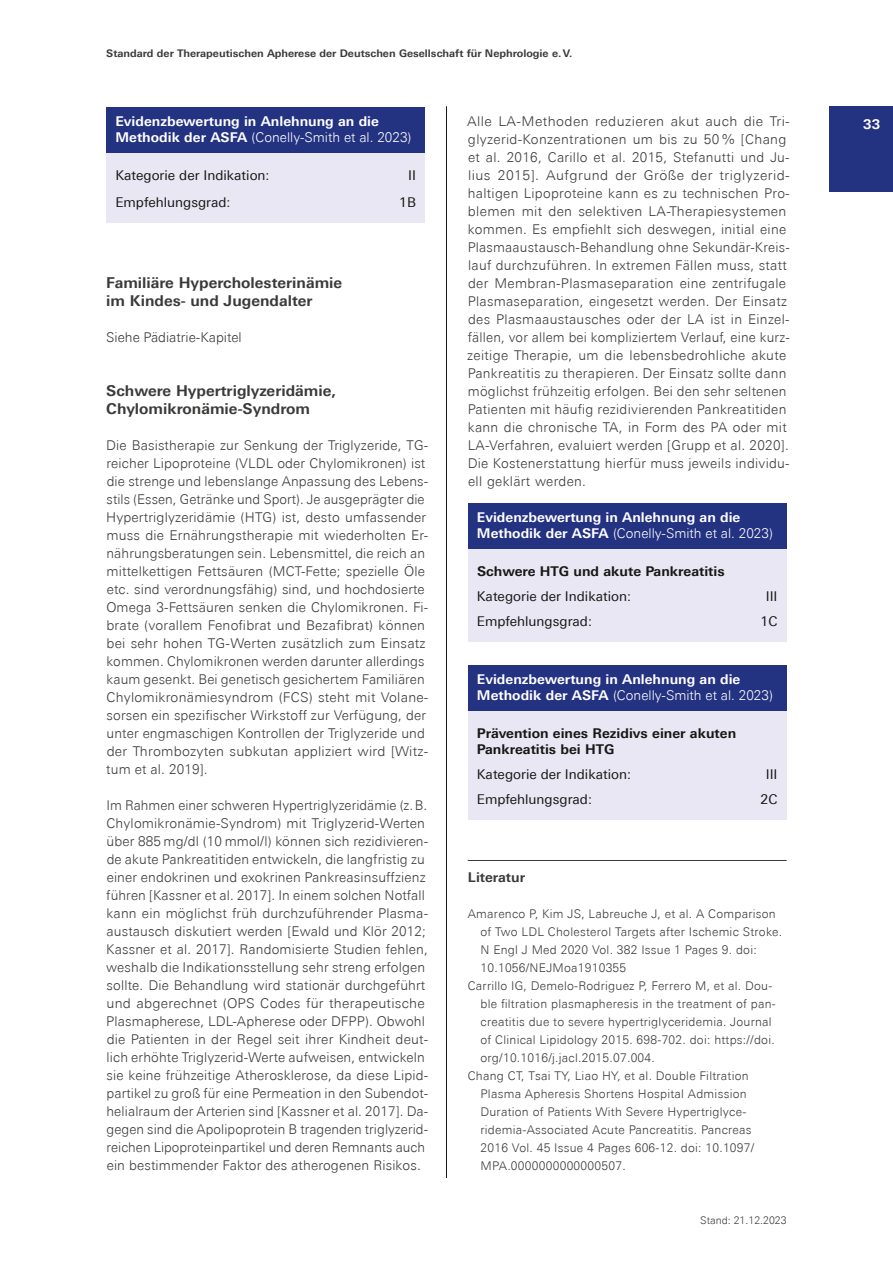
<style>
.page{position:relative;width:893px;height:1263px;background:#fff}
.page>*{position:absolute;margin:0;border:0;box-sizing:border-box;transform-origin:0 0}
.t1{font:700 15px/18px "Univers Next Pro";color:#3a3a39}
.t2{font:300 13.5px/18px "Univers Next Pro";letter-spacing:.01em;color:#3a3a39}
.t3{font:700 13.5px/16.2px "Univers Next Pro";color:#fff}
.t4{font:13.5px "Univers Next Pro";color:#181716}
.t5{font:700 13.5px/16.2px "Univers Next Pro";color:#181716}
.t6{font:700 13.5px "Univers Next Pro";color:#3a3a39}
.t7{font:300 12px "Univers Next Pro";letter-spacing:.02em;color:#3a3a39}
.t8{font:700 10.5px "Univers Next Pro";color:#3a3a39}
.t9{font:300 10.5px "Univers Next Pro";color:#3a3a39}
.s1{font-weight:300}
</style>
<div class="page">
<hr style="left:446px;top:106px;width:1px;height:1072px;background:#181716">
<div style="left:829px;top:106px;width:64px;height:85px;background:#243282"></div>
<div style="left:106px;top:107px;width:319px;height:47px;background:#243282"></div>
<div style="left:106px;top:153px;width:319px;height:70px;background:#e8e7f3"></div>
<div style="left:468px;top:503px;width:319px;height:47px;background:#243282"></div>
<div style="left:468px;top:549px;width:319px;height:93px;background:#e8e7f3"></div>
<div style="left:468px;top:665px;width:319px;height:47px;background:#243282"></div>
<div style="left:468px;top:711px;width:319px;height:109px;background:#e8e7f3"></div>
<hr style="left:468px;top:860px;width:319px;height:1px;background:#3a3a39">
<p class="t8" style="left:106px;top:47px;width:468px">Standard der Therapeutischen Apherese der Deutschen Gesellschaft für Nephrologie e.V.</p>
<p class="t3" style="left:116px;top:113px;width:298px">Evidenzbewertung in Anlehnung an die<br>Methodik der ASFA <span class="s1">(Conelly-Smith et al. 2023)</span></p>
<p class="t4" style="left:115px;top:168px;width:156px">Kategorie der Indikation:</p>
<p class="t4" style="left:408px;top:168px;width:9px">II</p>
<p class="t4" style="left:115px;top:194px;width:117px">Empfehlungsgrad:</p>
<p class="t4" style="left:399px;top:194px;width:18px">1B</p>
<p class="t1" style="left:106px;top:274px;width:237px">Familiäre Hypercholesterinämie im Kindes- und Jugendalter</p>
<p class="t2" style="left:106px;top:328px;width:137px">Siehe Pädiatrie-Kapitel</p>
<p class="t1" style="left:106px;top:382px;width:231px">Schwere Hypertriglyzeridämie,<br>Chylomikronämie-Syndrom</p>
<p class="t2" style="left:106px;top:436px;width:324px">Die Basistherapie zur Senkung der Triglyzeride, TG&shy;reicher Lipoproteine (VLDL oder Chylomikronen) ist die strenge und lebenslange Anpassung des Lebens&shy;stils (Essen, Getränke und Sport). Je ausgeprägter die Hypertriglyzeridämie (HTG) ist, desto umfassender muss die Ernährungstherapie mit wiederholten Er&shy;nährungsberatungen sein. Lebensmittel, die reich an mittelkettigen Fettsäuren (MCT-Fette; spezielle Öle etc. sind verordnungsfähig) sind, und hochdosierte Omega 3-Fettsäuren senken die Chylomikronen. Fi&shy;brate (vorallem Fenofibrat und Bezafibrat) können bei sehr hohen TG-Werten zusätzlich zum Einsatz kommen. Chylomikronen werden darunter allerdings kaum gesenkt. Bei genetisch gesichertem Familiären Chylomikronämiesyndrom (FCS) steht mit Volane&shy;sorsen ein spezifischer Wirkstoff zur Verfügung, der unter engmaschigen Kontrollen der Triglyzeride und der Thrombozyten subkutan appliziert wird [Witz&shy;tum et al. 2019].</p>
<p class="t2" style="left:106px;top:796px;width:324px">Im Rahmen einer schweren Hypertriglyzeridämie (z.B.<br>Chylomikronämie-Syndrom) mit Triglyzerid-Werten über 885 mg/dl (10 mmol/l) können sich rezidivieren&shy;de akute Pankreatitiden entwickeln, die langfristig zu einer endokrinen und exokrinen Pankreasinsuffzienz führen [Kassner et al. 2017]. In einem solchen Notfall kann ein möglichst früh durchzuführender Plasma&shy;austausch diskutiert werden [Ewald und Klör 2012; Kassner et al. 2017]. Randomisierte Studien fehlen, weshalb die Indikationsstellung sehr streng erfolgen sollte. Die Behandlung wird stationär durchgeführt und abgerechnet (OPS Codes für therapeutische Plasmapherese, LDL-Apherese oder DFPP). Obwohl die Patienten in der Regel seit ihrer Kindheit deut&shy;lich erhöhte Triglyzerid-Werte aufweisen, entwickeln sie keine frühzeitige Atherosklerose, da diese Lipid&shy;partikel zu groß für eine Permeation in den Subendot&shy;helialraum der Arterien sind [Kassner et al. 2017]. Da&shy;gegen sind die Apolipoprotein B tragenden triglyzerid&shy;reichen Lipoproteinpartikel und deren Remnants auch ein bestimmender Faktor des atherogenen Risikos.</p>
<p class="t2" style="left:467px;top:112px;width:324px">Alle LA-Methoden reduzieren akut auch die Tri&shy;glyzerid-Konzentrationen um bis zu 50 % [Chang et al. 2016, Carillo et al. 2015, Stefanutti und Ju&shy;lius 2015]. Aufgrund der Größe der triglyzerid&shy;haltigen Lipoproteine kann es zu technischen Pro&shy;blemen mit den selektiven LA-Therapiesystemen kommen. Es empfiehlt sich deswegen, initial eine Plasmaaustausch-Behandlung ohne Sekundär-Kreis&shy;lauf durchzuführen. In extremen Fällen muss, statt der Membran-Plasmaseparation eine zentrifugale Plasmaseparation, eingesetzt werden. Der Einsatz des Plasmaaustausches oder der LA ist in Einzel&shy;fällen, vor allem bei kompliziertem Verlauf, eine kurz&shy;zeitige Therapie, um die lebensbedrohliche akute Pankreatitis zu therapieren. Der Einsatz sollte dann möglichst frühzeitig erfolgen. Bei den sehr seltenen Patienten mit häufig rezidivierenden Pankreatitiden kann die chronische TA, in Form des PA oder mit LA-Verfahren, evaluiert werden [Grupp et al. 2020].<br>Die Kostenerstattung hierfür muss jeweils individu&shy;ell geklärt werden.</p>
<p class="t3" style="left:477px;top:509px;width:298px">Evidenzbewertung in Anlehnung an die<br>Methodik der ASFA <span class="s1">(Conelly-Smith et al. 2023)</span></p>
<p class="t5" style="left:477px;top:563px;width:249px">Schwere HTG und akute Pankreatitis</p>
<p class="t4" style="left:477px;top:588px;width:156px">Kategorie der Indikation:</p>
<p class="t4" style="left:766px;top:588px;width:13px">III</p>
<p class="t4" style="left:477px;top:613px;width:117px">Empfehlungsgrad:</p>
<p class="t4" style="left:761px;top:613px;width:19px">1C</p>
<p class="t3" style="left:477px;top:671px;width:298px">Evidenzbewertung in Anlehnung an die<br>Methodik der ASFA <span class="s1">(Conelly-Smith et al. 2023)</span></p>
<p class="t5" style="left:477px;top:725px;width:261px">Prävention eines Rezidivs einer akuten<br>Pankreatitis bei HTG</p>
<p class="t4" style="left:477px;top:767px;width:156px">Kategorie der Indikation:</p>
<p class="t4" style="left:766px;top:767px;width:13px">III</p>
<p class="t4" style="left:477px;top:791px;width:117px">Empfehlungsgrad:</p>
<p class="t4" style="left:761px;top:791px;width:19px">2C</p>
<p class="t6" style="left:468px;top:869px;width:59px">Literatur</p>
<p class="t7" style="left:468px;top:907px;width:309px">Amarenco P, Kim JS, Labreuche J, et al. A Comparison</p>
<p class="t7" style="left:480px;top:925px;width:303px">of Two LDL Cholesterol Targets after Ischemic Stroke.</p>
<p class="t7" style="left:480px;top:943px;width:278px">N Engl J Med 2020 Vol. 382 Issue 1 Pages 9. doi:</p>
<p class="t7" style="left:480px;top:961px;width:147px">10.1056/NEJMoa1910355</p>
<p class="t7" style="left:468px;top:979px;width:306px">Carrillo IG, Demelo-Rodriguez P, Ferrero M, et al. Dou-</p>
<p class="t7" style="left:480px;top:997px;width:297px">ble filtration plasmapheresis in the treatment of pan-</p>
<p class="t7" style="left:480px;top:1015px;width:293px">creatitis due to severe hypertriglyceridemia. Journal</p>
<p class="t7" style="left:480px;top:1033px;width:296px">of Clinical Lipidology 2015. 698-702. doi: https://doi.</p>
<p class="t7" style="left:480px;top:1051px;width:176px">org/10.1016/j.jacl.2015.07.004.</p>
<p class="t7" style="left:468px;top:1069px;width:283px">Chang CT, Tsai TY, Liao HY, et al. Double Filtration</p>
<p class="t7" style="left:480px;top:1087px;width:268px">Plasma Apheresis Shortens Hospital Admission</p>
<p class="t7" style="left:480px;top:1105px;width:267px">Duration of Patients With Severe Hypertriglyce-</p>
<p class="t7" style="left:480px;top:1123px;width:273px">ridemia-Associated Acute Pancreatitis. Pancreas</p>
<p class="t7" style="left:480px;top:1141px;width:275px">2016 Vol. 45 Issue 4 Pages 606-12. doi: 10.1097/</p>
<p class="t7" style="left:480px;top:1159px;width:147px">MPA.0000000000000507.</p>
<p class="t9" style="left:700px;top:1214px;width:88px">Stand: 21.12.2023</p>
<p class="t3" style="left:863px;top:116px;width:18px">33</p>
</div>
